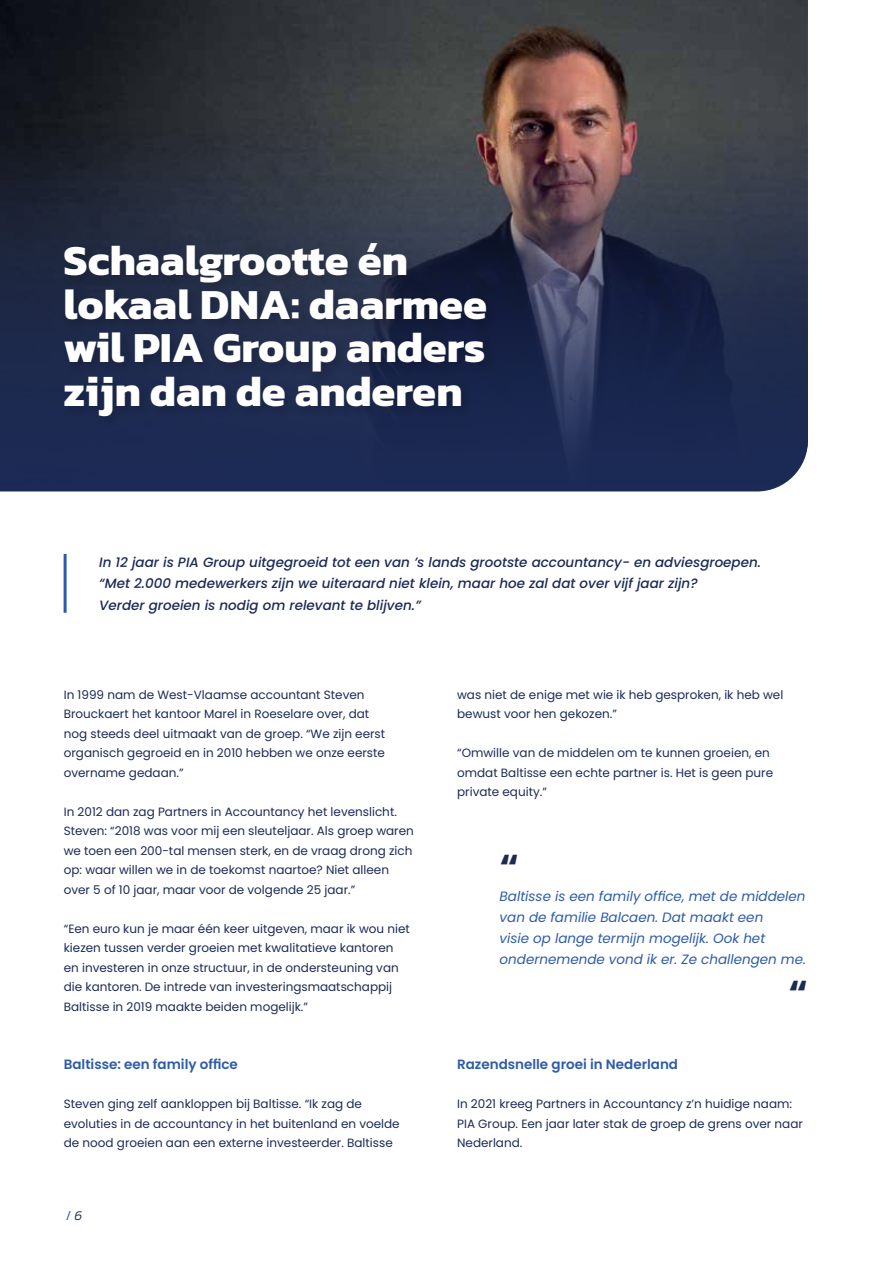
<style>
.page{position:relative;width:893px;height:1263px;background:#fff}
.page>*{position:absolute;margin:0;border:0;box-sizing:border-box;transform-origin:0 0}
.t1{font:700 43.5px/43.5px "Kanit";color:#fff}
.t2{font:700 36px "Poppins";color:#1c2b56}
.t3{font:italic 500 13.5px/21px "Poppins";color:#1c2b56}
.t4{font:italic 13.5px/21px "Poppins";color:#2d5baa}
.t5{font:600 13.5px "Poppins";color:#2d5baa}
.t6{font:300 13.5px "Kanit";color:#2d5baa}
.t7{font:12px/19.5px "Poppins";color:#1c2b56}
.s1{font-style:italic;color:#1c2b56}
</style>
<div class="page">
<svg style="left:0;top:0;width:808px;height:491px;background:#323546"></svg>
<div style="left:61px;top:239px;width:437px;height:189px;background:#000;opacity:.16"></div>
<hr style="left:64px;top:554px;width:3px;height:59px;background:#2d5baa">
<h1 class="t1" style="left:64px;top:237px;width:425px">Schaalgrootte én lokaal DNA: daarmee wil PIA Group anders zijn dan de anderen</h1>
<p class="t3" style="left:99px;top:552px;width:663px">In 12 jaar is PIA Group uitgegroeid tot een van ’s lands grootste accountancy- en adviesgroepen. “Met 2.000 medewerkers zijn we uiteraard niet klein, maar hoe zal dat over vijf jaar zijn?<br>Verder groeien is nodig om relevant te blijven.”</p>
<p class="t7" style="left:64px;top:685px;width:323px">In 1999 nam de West-Vlaamse accountant Steven Brouckaert het kantoor Marel in Roeselare over, dat nog steeds deel uitmaakt van de groep. “We zijn eerst organisch gegroeid en in 2010 hebben we onze eerste overname gedaan.”</p>
<p class="t7" style="left:64px;top:802px;width:352px">In 2012 dan zag Partners in Accountancy het levenslicht.<br>Steven: “2018 was voor mij een sleuteljaar. Als groep waren we toen een 200-tal mensen sterk, en de vraag drong zich op: waar willen we in de toekomst naartoe? Niet alleen over 5 of 10 jaar, maar voor de volgende 25 jaar.”</p>
<p class="t7" style="left:64px;top:919px;width:348px">“Een euro kun je maar één keer uitgeven, maar ik wou niet kiezen tussen verder groeien met kwalitatieve kantoren en investeren in onze structuur, in de ondersteuning van die kantoren. De intrede van investeringsmaatschappij Baltisse in 2019 maakte beiden mogelijk.”</p>
<p class="t5" style="left:64px;top:1057px;width:176px">Baltisse: een family office</p>
<p class="t7" style="left:64px;top:1094px;width:337px">Steven ging zelf aankloppen bij Baltisse. “Ik zag de evoluties in de accountancy in het buitenland en voelde de nood groeien aan een externe investeerder. Baltisse</p>
<p class="t6" style="left:66px;top:1206px;width:18px">/ <span class="s1">6</span></p>
<p class="t7" style="left:457px;top:685px;width:328px">was niet de enige met wie ik heb gesproken, ik heb wel bewust voor hen gekozen.”</p>
<p class="t7" style="left:457px;top:743px;width:318px">“Omwille van de middelen om te kunnen groeien, en omdat Baltisse een echte partner is. Het is geen pure private equity.”</p>
<h2 class="t2" style="left:500px;top:846px;width:21px">“</h2>
<p class="t4" style="left:500px;top:885px;width:308px">Baltisse is een family office, met de middelen van de familie Balcaen. Dat maakt een<br>visie op lange termijn mogelijk. Ook het ondernemende vond ik er. Ze challengen me.</p>
<h2 class="t2" style="left:788px;top:972px;width:21px">“</h2>
<p class="t5" style="left:457px;top:1057px;width:222px">Razendsnelle groei in Nederland</p>
<p class="t7" style="left:457px;top:1094px;width:347px">In 2021 kreeg Partners in Accountancy z’n huidige naam:<br>PIA Group. Een jaar later stak de groep de grens over naar<br>Nederland.</p>
</div>
